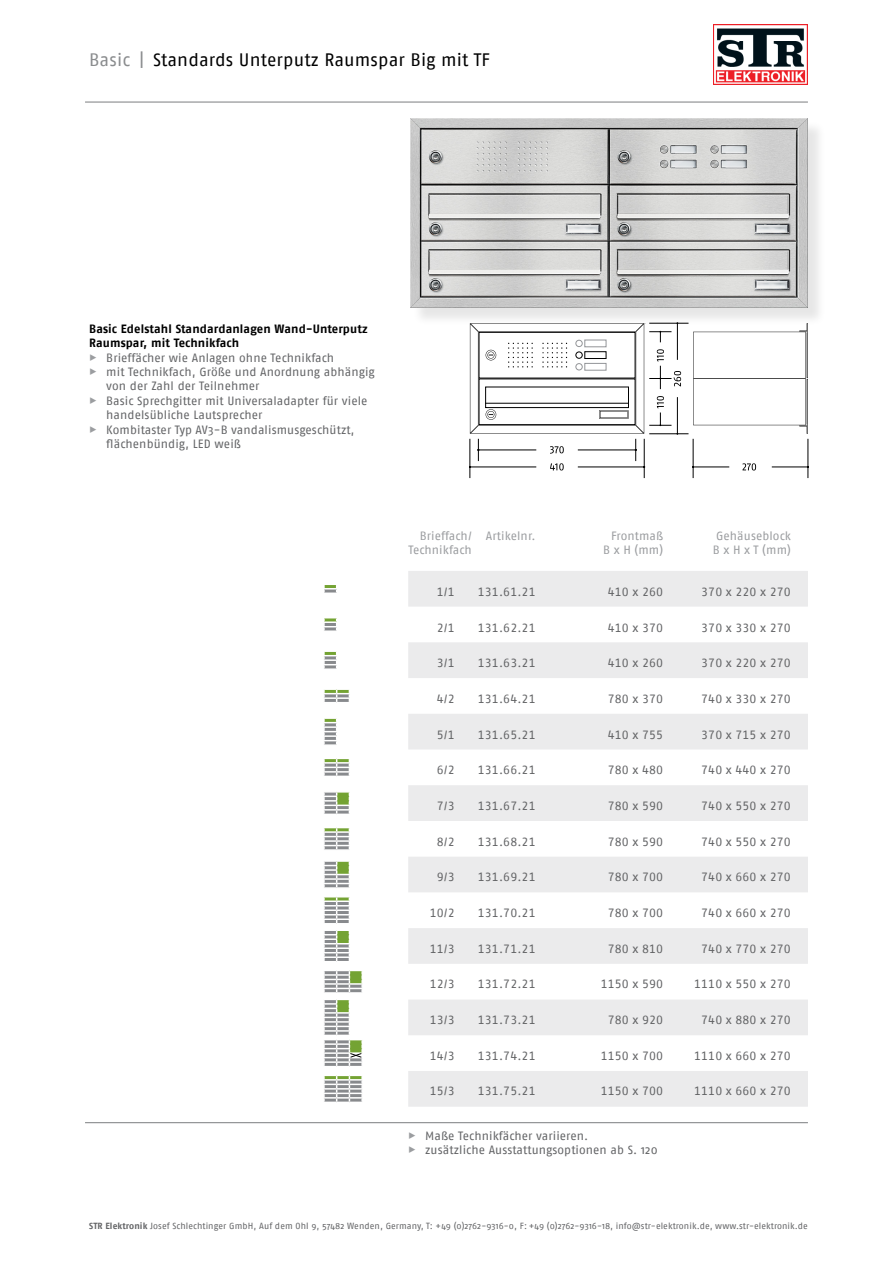
<style>
.page{position:relative;width:893px;height:1263px;background:#fff}
.page>*{position:absolute;margin:0;border:0;box-sizing:border-box;transform-origin:0 0}
.head_seite_rechts{font:18px "Fago No";letter-spacing:.005em;color:#000}
.BK_Tabelle_reg_Tf{font:12px "Fago No Regular Tf";letter-spacing:.01em;color:#636466}
.t1{font:12px/14.4px "Fago No";letter-spacing:.01em;color:#636466}
.BK_Tabelle_Kopf{font:12px "Fago No";letter-spacing:.005em;color:#9b9da0}
.BK_Head{font:700 12px/14.4px "Fago No";letter-spacing:.01em;color:#000}
.t2{font:8.85px "Fago No";letter-spacing:.005em;color:#636466}
.s1{color:#8a8c8e}
.s2{font-family:"Fago No Regular Expert";color:#9b9da0}
.s3{font-weight:700}
</style>
<div class="page">
<hr style="left:85px;top:1122px;width:723px;height:1px;background:#8a8c8e">
<hr style="left:85px;top:101px;width:723px;height:2px;background:#8a8c8e">
<svg style="left:408px;top:571px;width:400px;height:536px;fill:#ebebec"></svg>
<div style="left:412px;top:120px;width:414px;height:206px;background:#000;opacity:.1"></div>
<img style="left:410px;top:118px;width:398px;height:189px">
<svg style="left:324px;top:1075px;width:38px;height:28px"></svg>
<svg style="left:324px;top:861px;width:26px;height:27px"></svg>
<svg style="left:324px;top:827px;width:26px;height:23px"></svg>
<svg style="left:324px;top:896px;width:26px;height:66px"></svg>
<svg style="left:324px;top:792px;width:26px;height:22px"></svg>
<svg style="left:324px;top:718px;width:13px;height:27px"></svg>
<svg style="left:324px;top:758px;width:26px;height:18px"></svg>
<svg style="left:324px;top:652px;width:13px;height:17px"></svg>
<svg style="left:324px;top:618px;width:13px;height:13px"></svg>
<svg style="left:324px;top:585px;width:13px;height:8px"></svg>
<svg style="left:324px;top:689px;width:26px;height:14px"></svg>
<svg style="left:324px;top:970px;width:39px;height:97px"></svg>
<svg style="left:693px;top:323px;width:115px;height:111px"></svg>
<hr style="left:807px;top:332px;width:1px;height:46px;background:#000">
<hr style="left:807px;top:379px;width:1px;height:46px;background:#000">
<hr style="left:650px;top:323px;width:38px;height:1px;background:#000">
<hr style="left:650px;top:433px;width:38px;height:1px;background:#000">
<svg style="left:742px;top:463px;width:14px;height:7px"></svg>
<svg style="left:469px;top:322px;width:212px;height:148px"></svg>
<hr style="left:644px;top:439px;width:1px;height:39px;background:#000">
<hr style="left:693px;top:439px;width:1px;height:39px;background:#000">
<hr style="left:807px;top:439px;width:1px;height:39px;background:#000">
<hr style="left:469px;top:439px;width:1px;height:39px;background:#000">
<hr style="left:478px;top:450px;width:58px;height:1px;background:#000">
<hr style="left:578px;top:450px;width:58px;height:1px;background:#000">
<hr style="left:470px;top:467px;width:66px;height:1px;background:#000">
<hr style="left:578px;top:467px;width:66px;height:1px;background:#000">
<hr style="left:693px;top:467px;width:36px;height:1px;background:#000">
<hr style="left:772px;top:467px;width:36px;height:1px;background:#000">
<img style="left:713px;top:25px;width:95px;height:59px">
<p class="head_seite_rechts" style="left:89px;top:49px;width:402px"><span class="s1">Basic |</span> Standards Unterputz Raumspar Big mit TF</p>
<p class="BK_Head" style="left:89px;top:321px;width:280px">Basic Edelstahl Standardanlagen Wand-Unterputz<br>Raumspar, mit Technikfach</p>
<p class="t1" style="left:89px;top:350px;width:246px"><span class="s2">%</span> Brieffächer wie Anlagen ohne Technikfach</p>
<p class="t1" style="left:106px;top:364px;width:270px;text-indent:-17px"><span class="s2">%</span> mit Technikfach, Größe und Anordnung abhängig von der Zahl der Teilnehmer</p>
<p class="t1" style="left:106px;top:393px;width:263px;text-indent:-17px"><span class="s2">%</span> Basic Sprechgitter mit Universaladapter für viele handelsübliche Lautsprecher</p>
<p class="t1" style="left:106px;top:422px;width:250px;text-indent:-17px"><span class="s2">%</span> Kombitaster Typ AV3-B vandalismusgeschützt, flächenbündig, LED weiß</p>
<p class="BK_Tabelle_Kopf" style="left:420px;top:529px;width:117px">Brieffach/ Artikelnr.</p>
<p class="BK_Tabelle_Kopf" style="left:611px;top:529px;width:54px">Frontmaß</p>
<p class="BK_Tabelle_Kopf" style="left:716px;top:529px;width:77px">Gehäuseblock</p>
<p class="BK_Tabelle_Kopf" style="left:408px;top:543px;width:65px">Technikfach</p>
<p class="BK_Tabelle_Kopf" style="left:603px;top:543px;width:62px">B x H (mm)</p>
<p class="BK_Tabelle_Kopf" style="left:713px;top:543px;width:80px">B x H x T (mm)</p>
<p class="BK_Tabelle_reg_Tf" style="left:437px;top:585px;width:20px">1/1</p>
<p class="BK_Tabelle_reg_Tf" style="left:478px;top:585px;width:59px">131.61.21</p>
<p class="BK_Tabelle_reg_Tf" style="left:608px;top:585px;width:57px">410 x 260</p>
<p class="BK_Tabelle_reg_Tf" style="left:701px;top:585px;width:91px">370 x 220 x 270</p>
<p class="BK_Tabelle_reg_Tf" style="left:437px;top:621px;width:20px">2/1</p>
<p class="BK_Tabelle_reg_Tf" style="left:478px;top:621px;width:59px">131.62.21</p>
<p class="BK_Tabelle_reg_Tf" style="left:608px;top:621px;width:57px">410 x 370</p>
<p class="BK_Tabelle_reg_Tf" style="left:701px;top:621px;width:91px">370 x 330 x 270</p>
<p class="BK_Tabelle_reg_Tf" style="left:437px;top:656px;width:20px">3/1</p>
<p class="BK_Tabelle_reg_Tf" style="left:478px;top:656px;width:59px">131.63.21</p>
<p class="BK_Tabelle_reg_Tf" style="left:608px;top:656px;width:57px">410 x 260</p>
<p class="BK_Tabelle_reg_Tf" style="left:701px;top:656px;width:91px">370 x 220 x 270</p>
<p class="BK_Tabelle_reg_Tf" style="left:437px;top:692px;width:20px">4/2</p>
<p class="BK_Tabelle_reg_Tf" style="left:478px;top:692px;width:59px">131.64.21</p>
<p class="BK_Tabelle_reg_Tf" style="left:608px;top:692px;width:57px">780 x 370</p>
<p class="BK_Tabelle_reg_Tf" style="left:701px;top:692px;width:91px">740 x 330 x 270</p>
<p class="BK_Tabelle_reg_Tf" style="left:437px;top:728px;width:20px">5/1</p>
<p class="BK_Tabelle_reg_Tf" style="left:478px;top:728px;width:59px">131.65.21</p>
<p class="BK_Tabelle_reg_Tf" style="left:608px;top:728px;width:57px">410 x 755</p>
<p class="BK_Tabelle_reg_Tf" style="left:701px;top:728px;width:91px">370 x 715 x 270</p>
<p class="BK_Tabelle_reg_Tf" style="left:437px;top:763px;width:20px">6/2</p>
<p class="BK_Tabelle_reg_Tf" style="left:478px;top:763px;width:59px">131.66.21</p>
<p class="BK_Tabelle_reg_Tf" style="left:608px;top:763px;width:57px">780 x 480</p>
<p class="BK_Tabelle_reg_Tf" style="left:701px;top:763px;width:91px">740 x 440 x 270</p>
<p class="BK_Tabelle_reg_Tf" style="left:437px;top:799px;width:20px">7/3</p>
<p class="BK_Tabelle_reg_Tf" style="left:478px;top:799px;width:59px">131.67.21</p>
<p class="BK_Tabelle_reg_Tf" style="left:608px;top:799px;width:57px">780 x 590</p>
<p class="BK_Tabelle_reg_Tf" style="left:701px;top:799px;width:91px">740 x 550 x 270</p>
<p class="BK_Tabelle_reg_Tf" style="left:437px;top:834px;width:20px">8/2</p>
<p class="BK_Tabelle_reg_Tf" style="left:478px;top:834px;width:59px">131.68.21</p>
<p class="BK_Tabelle_reg_Tf" style="left:608px;top:834px;width:57px">780 x 590</p>
<p class="BK_Tabelle_reg_Tf" style="left:701px;top:834px;width:91px">740 x 550 x 270</p>
<p class="BK_Tabelle_reg_Tf" style="left:437px;top:870px;width:20px">9/3</p>
<p class="BK_Tabelle_reg_Tf" style="left:478px;top:870px;width:59px">131.69.21</p>
<p class="BK_Tabelle_reg_Tf" style="left:608px;top:870px;width:57px">780 x 700</p>
<p class="BK_Tabelle_reg_Tf" style="left:701px;top:870px;width:91px">740 x 660 x 270</p>
<p class="BK_Tabelle_reg_Tf" style="left:430px;top:906px;width:27px">10/2</p>
<p class="BK_Tabelle_reg_Tf" style="left:478px;top:906px;width:59px">131.70.21</p>
<p class="BK_Tabelle_reg_Tf" style="left:608px;top:906px;width:57px">780 x 700</p>
<p class="BK_Tabelle_reg_Tf" style="left:701px;top:906px;width:91px">740 x 660 x 270</p>
<p class="BK_Tabelle_reg_Tf" style="left:430px;top:941px;width:27px">11/3</p>
<p class="BK_Tabelle_reg_Tf" style="left:478px;top:941px;width:59px">131.71.21</p>
<p class="BK_Tabelle_reg_Tf" style="left:608px;top:941px;width:57px">780 x 810</p>
<p class="BK_Tabelle_reg_Tf" style="left:701px;top:941px;width:91px">740 x 770 x 270</p>
<p class="BK_Tabelle_reg_Tf" style="left:430px;top:977px;width:27px">12/3</p>
<p class="BK_Tabelle_reg_Tf" style="left:478px;top:977px;width:59px">131.72.21</p>
<p class="BK_Tabelle_reg_Tf" style="left:601px;top:977px;width:64px">1150 x 590</p>
<p class="BK_Tabelle_reg_Tf" style="left:694px;top:977px;width:98px">1110 x 550 x 270</p>
<p class="BK_Tabelle_reg_Tf" style="left:430px;top:1013px;width:27px">13/3</p>
<p class="BK_Tabelle_reg_Tf" style="left:478px;top:1013px;width:59px">131.73.21</p>
<p class="BK_Tabelle_reg_Tf" style="left:608px;top:1013px;width:57px">780 x 920</p>
<p class="BK_Tabelle_reg_Tf" style="left:701px;top:1013px;width:91px">740 x 880 x 270</p>
<p class="BK_Tabelle_reg_Tf" style="left:430px;top:1048px;width:27px">14/3</p>
<p class="BK_Tabelle_reg_Tf" style="left:478px;top:1048px;width:59px">131.74.21</p>
<p class="BK_Tabelle_reg_Tf" style="left:601px;top:1048px;width:64px">1150 x 700</p>
<p class="BK_Tabelle_reg_Tf" style="left:694px;top:1048px;width:98px">1110 x 660 x 270</p>
<p class="BK_Tabelle_reg_Tf" style="left:430px;top:1084px;width:27px">15/3</p>
<p class="BK_Tabelle_reg_Tf" style="left:478px;top:1084px;width:59px">131.75.21</p>
<p class="BK_Tabelle_reg_Tf" style="left:601px;top:1084px;width:64px">1150 x 700</p>
<p class="BK_Tabelle_reg_Tf" style="left:694px;top:1084px;width:98px">1110 x 660 x 270</p>
<p class="t1" style="left:408px;top:1128px;width:182px"><span class="s2">%</span> Maße Technikfächer variieren.</p>
<p class="t1" style="left:408px;top:1142px;width:251px"><span class="s2">%</span> zusätzliche Ausstattungsoptionen ab S. 120</p>
<p class="t2" style="left:89px;top:1220px;width:720px"><span class="s3">STR Elektronik</span> Josef Schlechtinger GmbH, Auf dem Ohl 9, 57482 Wenden, Germany, T: +49 (0)2762-9316-0, F: +49 (0)2762-9316-18, info@str-elektronik.de, www.str-elektronik.de</p>
</div>
